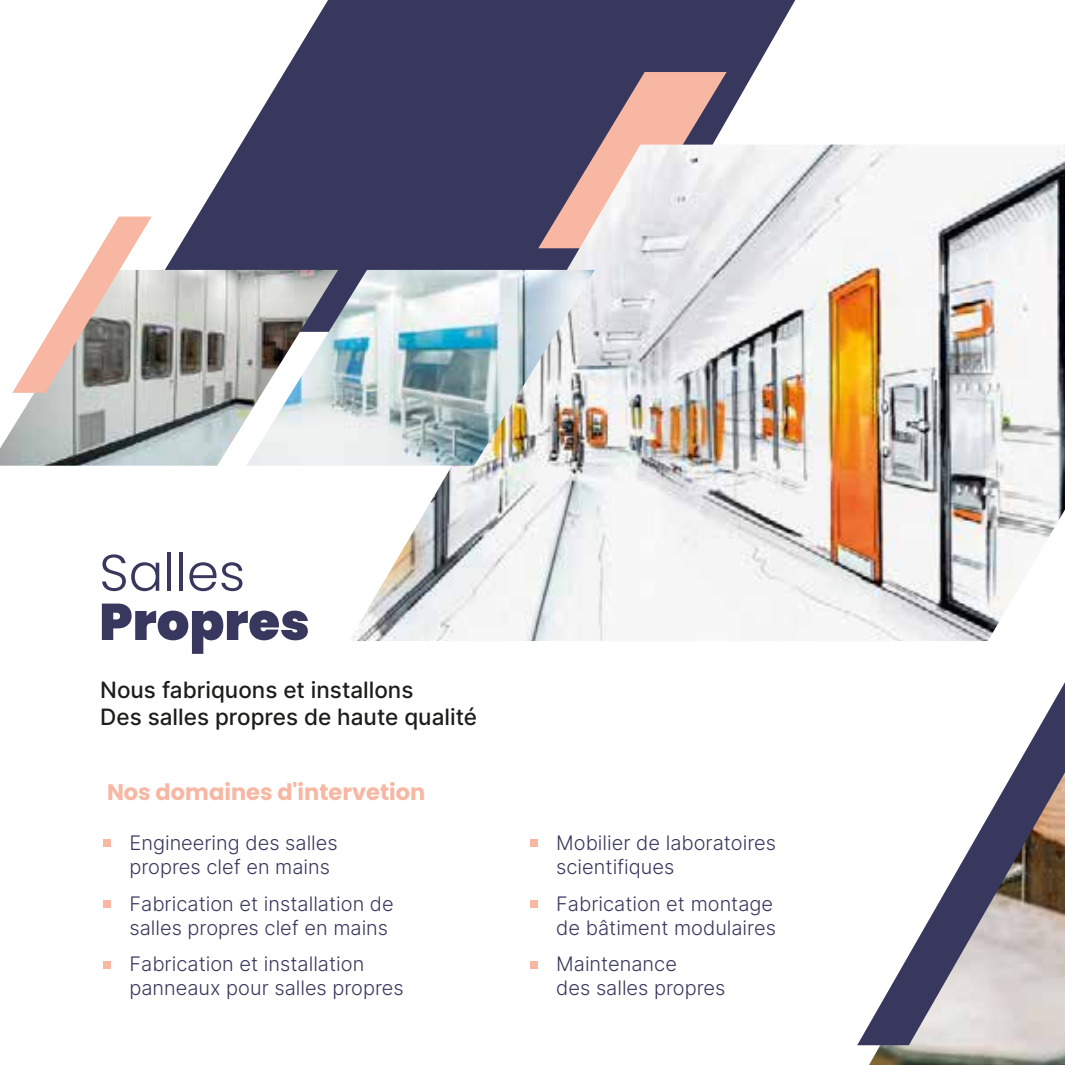
<style>
.page{position:relative;width:1065px;height:1065px;background:#fff}
.page>*{position:absolute;margin:0;border:0;box-sizing:border-box;transform-origin:0 0}
.t1{font:900 51.5px "Poppins";color:#38375d}
.t2{font:300 51.5px "Poppins";color:#38375d}
.t3{font:500 22.5px/27px "Inter";color:#1d1d1b}
.t4{font:700 22.5px "Poppins";color:#f7b7a2}
.t5{font:300 20px/24px "Inter";color:#38375d}
</style>
<div class="page">
<svg style="left:127px;top:0;width:668px;height:270px;fill:#38375d"></svg>
<img style="left:869px;top:1045px;width:196px;height:20px">
<svg style="left:538px;top:72px;width:188px;height:73px;background:#8d717d"></svg>
<img style="left:349px;top:145px;width:716px;height:496px">
<svg style="left:857px;top:682px;width:208px;height:363px"></svg>
<img style="left:0;top:270px;width:246px;height:196px">
<img style="left:246px;top:270px;width:349px;height:196px">
<svg style="left:12px;top:217px;width:140px;height:176px"></svg>
<div style="left:103px;top:839px;width:8px;height:8px;background:#f7b7a2"></div>
<div style="left:103px;top:900px;width:8px;height:8px;background:#f7b7a2"></div>
<div style="left:103px;top:961px;width:8px;height:7px;background:#f7b7a2"></div>
<div style="left:530px;top:839px;width:8px;height:8px;background:#f7b7a2"></div>
<div style="left:530px;top:900px;width:8px;height:8px;background:#f7b7a2"></div>
<div style="left:530px;top:961px;width:8px;height:7px;background:#f7b7a2"></div>
<h1 class="t2" style="left:99px;top:543px;width:147px">Salles</h1>
<h1 class="t1" style="left:99px;top:592px;width:212px">Propres</h1>
<p class="t3" style="left:100px;top:676px;width:378px">Nous fabriquons et installons<br>Des salles propres de haute qualité</p>
<p class="t4" style="left:107px;top:779px;width:320px">Nos domaines d'intervetion</p>
<p class="t5" style="left:130px;top:830px;width:210px">Engineering des salles propres clef en mains</p>
<p class="t5" style="left:130px;top:891px;width:266px">Fabrication et installation de salles propres clef en mains</p>
<p class="t5" style="left:130px;top:951px;width:276px">Fabrication et installation panneaux pour salles propres</p>
<p class="t5" style="left:556px;top:830px;width:221px">Mobilier de laboratoires scientifiques</p>
<p class="t5" style="left:556px;top:891px;width:221px">Fabrication et montage de bâtiment modulaires</p>
<p class="t5" style="left:556px;top:951px;width:171px">Maintenance<br>des salles propres</p>
</div>
